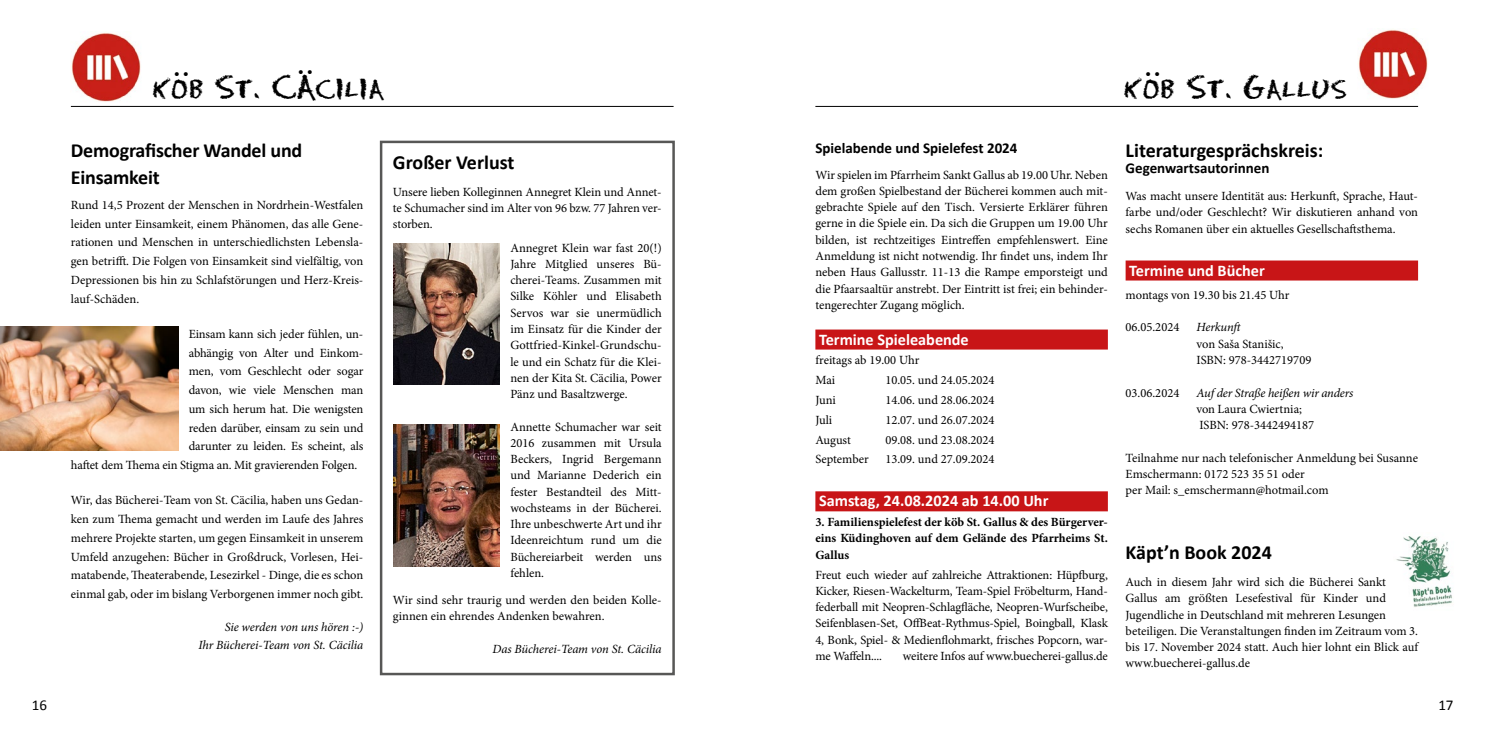
<style>
.page{position:relative;width:1489px;height:745px;background:#fff}
.page>*{position:absolute;margin:0;border:0;box-sizing:border-box;transform-origin:0 0}
.t1{font:27.5px "Chalk Dust Regular SWFTE";letter-spacing:.03em;color:#000}
.t2{font:700 20px/26.9px "Calibri";letter-spacing:-.01em;color:#000}
.t3{font:700 16.25px "Calibri";color:#fff}
.t4{font:700 15px "Calibri";color:#000}
.t5{font:15px "Calibri";color:#000}
.t6{font:12.5px/16.2px "Minion Pro";letter-spacing:-.005em;color:#000;text-align:justify}
.t7{font:italic 12.5px/18.8px "Minion Pro";letter-spacing:-.01em;color:#000;text-align:right}
.t8{font:700 12.5px/16.2px "Minion Pro";color:#000;text-align:justify}
.t9{font:12.5px "Calibri";color:#000}
</style>
<div class="page">
<hr style="left:71px;top:106px;width:602px;height:1px;background:#000">
<hr style="left:815px;top:106px;width:602px;height:1px;background:#000">
<img style="left:1358px;top:30px;width:70px;height:69px">
<img style="left:71px;top:33px;width:70px;height:69px">
<div style="left:380px;top:140px;width:294px;height:534px;border:2px solid #575756"></div>
<img style="left:393px;top:243px;width:107px;height:141px">
<img style="left:393px;top:424px;width:107px;height:142px">
<img style="left:0;top:326px;width:178px;height:124px">
<div style="left:815px;top:329px;width:292px;height:20px;background:#c81517"></div>
<div style="left:815px;top:491px;width:292px;height:20px;background:#c81517"></div>
<div style="left:1125px;top:260px;width:292px;height:20px;background:#c81517"></div>
<img style="left:1396px;top:536px;width:56px;height:71px">
<p class="t9" style="left:298px;top:64px;width:17px">• •</p>
<p class="t9" style="left:174px;top:66px;width:17px">• •</p>
<p class="t9" style="left:1144px;top:65px;width:17px">• •</p>
<h1 class="t1" style="left:152px;top:69px;width:232px">kob St. CAcilia</h1>
<h1 class="t1" style="left:1123px;top:69px;width:225px">kob St. Gallus</h1>
<h2 class="t2" style="left:71px;top:137px;width:233px">Demografischer Wandel und<br>Einsamkeit</h2>
<p class="t4" style="left:815px;top:138px;width:204px">Spielabende und Spielefest 2024</p>
<h2 class="t2" style="left:393px;top:149px;width:123px">Großer Verlust</h2>
<p class="t6" style="left:393px;top:183px;width:270px">Unsere lieben Kolleginnen Annegret Klein und Annet&shy;te Schumacher sind im Alter von 96 bzw. 77 Jahren ver&shy;storben.</p>
<p class="t6" style="left:510px;top:239px;width:153px">Annegret Klein war fast 20(!)<br>Jahre Mitglied unseres Bü&shy;cherei-Teams. Zusammen mit Silke Köhler und Elisabeth Servos war sie unermüdlich im Einsatz für die Kinder der Gottfried-Kinkel-Grundschu&shy;le und ein Schatz für die Klei&shy;nen der Kita St. Cäcilia, Power Pänz und Basaltzwerge.</p>
<p class="t6" style="left:510px;top:418px;width:153px">Annette Schumacher war seit 2016 zusammen mit Ursula Beckers, Ingrid Bergemann und Marianne Dederich ein fester Bestandteil des Mitt&shy;wochsteams in der Bücherei.<br>Ihre unbeschwerte Art und ihr Ideenreichtum rund um die Büchereiarbeit werden uns fehlen.</p>
<p class="t6" style="left:393px;top:591px;width:270px">Wir sind sehr traurig und werden den beiden Kolle&shy;ginnen ein ehrendes Andenken bewahren.</p>
<p class="t7" style="left:492px;top:639px;width:171px">Das Bücherei-Team von St. Cäcilia</p>
<p class="t6" style="left:815px;top:166px;width:294px">Wir spielen im Pfarrheim Sankt Gallus ab 19.00 Uhr. Neben dem großen Spielbestand der Bücherei kommen auch mit&shy;gebrachte Spiele auf den Tisch. Versierte Erklärer führen gerne in die Spiele ein. Da sich die Gruppen um 19.00 Uhr bilden, ist rechtzeitiges Eintreffen empfehlenswert. Eine Anmeldung ist nicht notwendig. Ihr findet uns, indem Ihr neben Haus Gallusstr. 11-13 die Rampe emporsteigt und die Pfaarsaaltür anstrebt. Der Eintritt ist frei; ein behinder&shy;tengerechter Zugang möglich.</p>
<h3 class="t3" style="left:819px;top:328px;width:151px">Termine Spieleabende</h3>
<p class="t6" style="left:815px;top:350px;width:106px;line-height:19.8px">freitags ab 19.00 Uhr<br>Mai</p>
<p class="t6" style="left:71px;top:195px;width:294px;line-height:18.8px">Rund 14,5 Prozent der Menschen in Nordrhein-Westfalen leiden unter Einsamkeit, einem Phänomen, das alle Gene&shy;rationen und Menschen in unterschiedlichsten Lebensla&shy;gen betrifft. Die Folgen von Einsamkeit sind vielfältig, von Depressionen bis hin zu Schlafstörungen und Herz-Kreis&shy;lauf-Schäden.</p>
<p class="t6" style="left:189px;top:325px;width:176px">Einsam kann sich jeder fühlen, un-</p>
<p class="t6" style="left:189px;top:344px;width:176px">abhängig von Alter und Einkom-</p>
<p class="t6" style="left:189px;top:363px;width:176px">men, vom Geschlecht oder sogar</p>
<p class="t6" style="left:189px;top:382px;width:176px">davon, wie viele Menschen man</p>
<p class="t6" style="left:189px;top:400px;width:176px">um sich herum hat. Die wenigsten</p>
<p class="t6" style="left:189px;top:419px;width:176px">reden darüber, einsam zu sein und</p>
<p class="t6" style="left:189px;top:438px;width:176px">darunter zu leiden. Es scheint, als</p>
<p class="t6" style="left:71px;top:457px;width:288px">haftet dem Thema ein Stigma an. Mit gravierenden Folgen.</p>
<p class="t6" style="left:71px;top:490px;width:294px;line-height:18.8px">Wir, das Bücherei-Team von St. Cäcilia, haben uns Gedan&shy;ken zum Thema gemacht und werden im Laufe des Jahres mehrere Projekte starten, um gegen Einsamkeit in unserem Umfeld anzugehen: Bücher in Großdruck, Vorlesen, Hei&shy;matabende, Theaterabende, Lesezirkel - Dinge, die es schon einmal gab, oder im bislang Verborgenen immer noch gibt.</p>
<p class="t7" style="left:198px;top:617px;width:166px">Sie werden von uns hören :-)<br>Ihr Bücherei-Team von St. Cäcilia</p>
<p class="t6" style="left:885px;top:372px;width:111px">10.05. und 24.05.2024</p>
<p class="t6" style="left:815px;top:391px;width:22px">Juni</p>
<p class="t6" style="left:885px;top:391px;width:111px">14.06. und 28.06.2024</p>
<p class="t6" style="left:815px;top:411px;width:18px">Juli</p>
<p class="t6" style="left:885px;top:411px;width:111px">12.07. und 26.07.2024</p>
<p class="t6" style="left:815px;top:431px;width:37px">August</p>
<p class="t6" style="left:885px;top:431px;width:111px">09.08. und 23.08.2024</p>
<p class="t6" style="left:815px;top:451px;width:55px">September</p>
<p class="t6" style="left:885px;top:451px;width:111px">13.09. und 27.09.2024</p>
<h3 class="t3" style="left:819px;top:490px;width:231px">Samstag, 24.08.2024 ab 14.00 Uhr</h3>
<p class="t8" style="left:815px;top:513px;width:294px">3. Familienspielefest der köb St. Gallus &amp; des Bürgerver&shy;eins Küdinghoven auf dem Gelände des Pfarrheims St.<br>Gallus</p>
<p class="t6" style="left:815px;top:566px;width:294px">Freut euch wieder auf zahlreiche Attraktionen: Hüpfburg, Kicker, Riesen-Wackelturm, Team-Spiel Fröbelturm, Hand&shy;federball mit Neopren-Schlagfläche, Neopren-Wurfscheibe, Seifenblasen-Set, OffBeat-Rythmus-Spiel, Boingball, Klask 4, Bonk, Spiel- &amp; Medienflohmarkt, frisches Popcorn, war&shy;me Waffeln....</p>
<p class="t6" style="left:902px;top:647px;width:206px">weitere Infos auf www.buecherei-gallus.de</p>
<h2 class="t2" style="left:1125px;top:137px;width:199px">Literaturgesprächskreis:</h2>
<p class="t4" style="left:1125px;top:158px;width:145px">Gegenwartsautorinnen</p>
<p class="t6" style="left:1125px;top:188px;width:294px">Was macht unsere Identität aus: Herkunft, Sprache, Haut&shy;farbe und/oder Geschlecht? Wir diskutieren anhand von sechs Romanen über ein aktuelles Gesellschaftsthema.</p>
<h3 class="t3" style="left:1129px;top:259px;width:137px">Termine und Bücher</h3>
<p class="t6" style="left:1125px;top:286px;width:165px">montags von 19.30 bis 21.45 Uhr</p>
<p class="t6" style="left:1125px;top:319px;width:55px">06.05.2024</p>
<p class="t7" style="left:1196px;top:318px;width:48px">Herkunft</p>
<p class="t6" style="left:1196px;top:335px;width:116px">von Saša Stanišic,<br>ISBN: 978-3442719709</p>
<p class="t6" style="left:1125px;top:384px;width:55px">03.06.2024</p>
<p class="t7" style="left:1196px;top:383px;width:158px">Auf der Straße heißen wir anders</p>
<p class="t6" style="left:1196px;top:400px;width:119px">von Laura Cwiertnia;<br>ISBN: 978-3442494187</p>
<p class="t6" style="left:1125px;top:449px;width:294px;text-align:left">Teilnahme nur nach telefonischer Anmeldung bei Susanne<br>Emschermann: 0172 523 35 51 oder<br>per Mail: s_emschermann@hotmail.com</p>
<h2 class="t2" style="left:1125px;top:538px;width:148px">Käpt’n Book 2024</h2>
<p class="t6" style="left:1125px;top:573px;width:294px;text-align:left">Auch in diesem Jahr wird sich die Bücherei Sankt Gallus am größten Lesefestival für Kinder und Jugendliche in Deutschland mit mehreren Lesungen beteiligen. Die Veranstaltungen finden im Zeitraum vom 3. bis 17. November 2024 statt. Auch hier lohnt ein Blick auf www.buecherei-gallus.de</p>
<p class="t5" style="left:32px;top:695px;width:17px">16</p>
<p class="t5" style="left:1438px;top:695px;width:17px">17</p>
</div>
